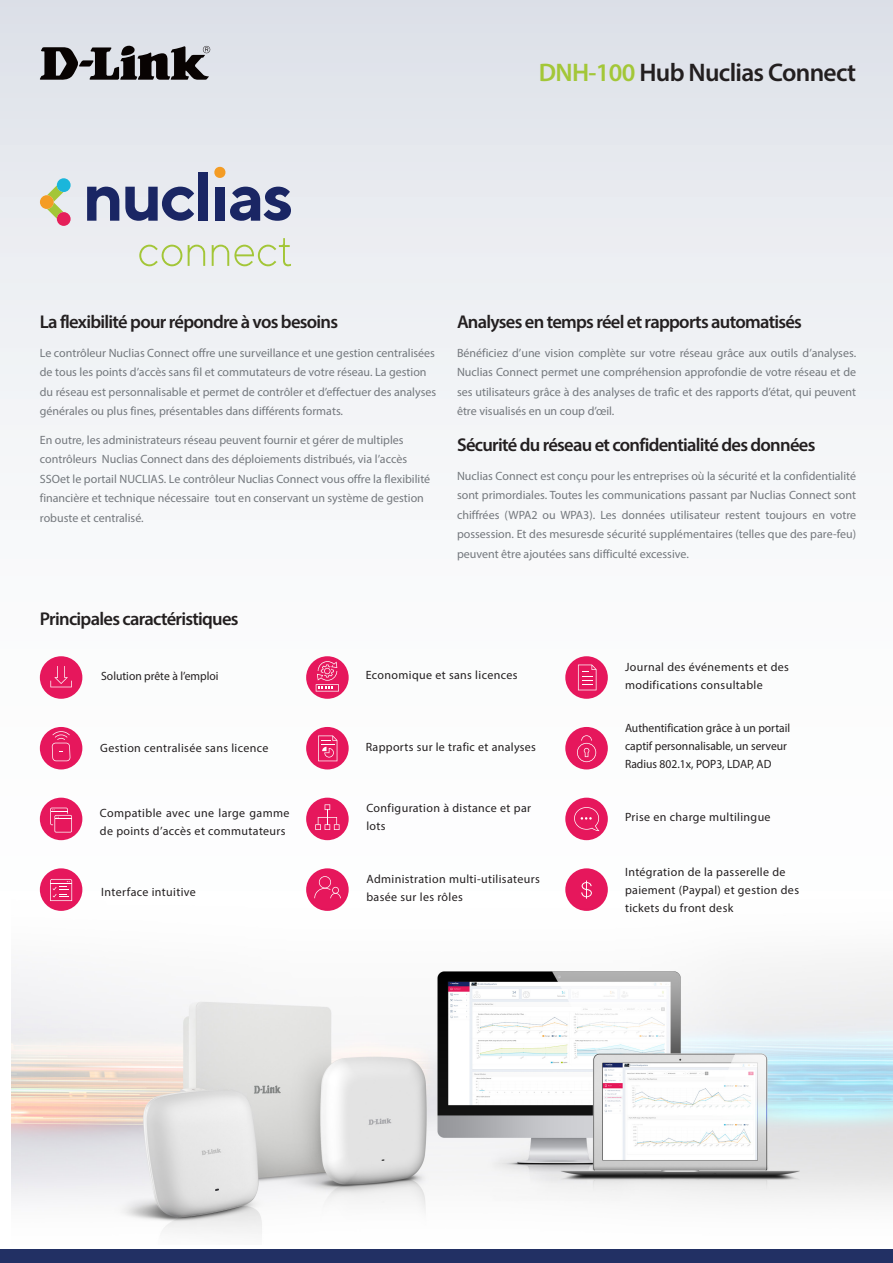
<style>
.page{position:relative;width:893px;height:1263px;background:#fff}
.page>*{position:absolute;margin:0;border:0;box-sizing:border-box;transform-origin:0 0}
.Product_Name__Conten{font:600 25.5px "Myriad Pro";letter-spacing:-.025em;color:#231f20}
.Description_Topic{font:600 18.6px "Myriad Pro";letter-spacing:-.04em;color:#231f20}
.Description_Text{font:12px/19.5px "Myriad Pro";color:#74787d}
.Paragraph_Style_1{font:12px/18px "Myriad Pro";letter-spacing:.03em;color:#231f20}
.Paragraph_Style_1-2{font:12px/18px "Myriad Pro";color:#231f20}
.s1{color:#a3c738}
</style>
<div class="page">
<div style="left:0;top:0;width:893px;height:1084px;background:linear-gradient(to bottom,#e3e6ec,#fff)"></div>
<div style="left:0;top:1249px;width:893px;height:14px;background:#223064"></div>
<svg style="left:40px;top:46px;width:170px;height:34px;background:#6a696c"></svg>
<div style="left:40px;top:656px;width:42px;height:43px;background:#e6175c;border-radius:50%"></div>
<svg style="left:50px;top:666px;width:22px;height:21px"></svg>
<div style="left:565px;top:656px;width:43px;height:43px;background:#e6175c;border-radius:50%"></div>
<svg style="left:578px;top:665px;width:18px;height:25px"></svg>
<div style="left:306px;top:656px;width:43px;height:43px;background:#e6175c;border-radius:50%"></div>
<svg style="left:316px;top:661px;width:23px;height:30px"></svg>
<div style="left:40px;top:727px;width:42px;height:42px;background:#e6175c;border-radius:50%"></div>
<svg style="left:52px;top:731px;width:18px;height:30px"></svg>
<div style="left:306px;top:727px;width:43px;height:42px;background:#e6175c;border-radius:50%"></div>
<svg style="left:318px;top:735px;width:19px;height:26px"></svg>
<div style="left:565px;top:727px;width:43px;height:42px;background:#e6175c;border-radius:50%"></div>
<svg style="left:577px;top:735px;width:19px;height:27px"></svg>
<div style="left:40px;top:798px;width:42px;height:42px;background:#e6175c;border-radius:50%"></div>
<svg style="left:50px;top:808px;width:22px;height:24px"></svg>
<div style="left:306px;top:798px;width:43px;height:42px;background:#e6175c;border-radius:50%"></div>
<svg style="left:315px;top:804px;width:24px;height:26px"></svg>
<div style="left:565px;top:798px;width:43px;height:42px;background:#e6175c;border-radius:50%"></div>
<svg style="left:574px;top:807px;width:25px;height:24px"></svg>
<img style="left:12px;top:850px;width:881px;height:384px">
<svg style="left:214px;top:166px;width:12px;height:13px"></svg>
<svg style="left:40px;top:178px;width:31px;height:48px"></svg>
<svg style="left:87px;top:187px;width:32px;height:34px"></svg>
<svg style="left:125px;top:187px;width:69px;height:34px;background:#767ea2"></svg>
<div style="left:198px;top:172px;width:9px;height:49px;background:#1a2664"></div>
<div style="left:215px;top:187px;width:10px;height:34px;background:#1a2664"></div>
<svg style="left:230px;top:187px;width:61px;height:34px;background:#687199"></svg>
<svg style="left:139px;top:245px;width:43px;height:21px"></svg>
<svg style="left:188px;top:245px;width:17px;height:21px"></svg>
<svg style="left:212px;top:238px;width:79px;height:28px;background:#dee6cf"></svg>
<p class="Product_Name__Conten" style="left:539px;top:56px;width:319px"><span class="s1">DNH-100</span> Hub Nuclias Connect</p>
<p class="Description_Topic" style="left:40px;top:310px;width:300px">La flexibilité pour répondre à vos besoins</p>
<p class="Description_Text" style="left:40px;top:343px;width:398px">Le contrôleur Nuclias Connect offre une surveillance et une gestion centralisées de tous les points d’accès sans fil et commutateurs de votre réseau. La gestion du réseau est personnalisable et permet de contrôler et d’effectuer des analyses générales ou plus fines, présentables dans différents formats.</p>
<p class="Description_Text" style="left:40px;top:430px;width:392px">En outre, les administrateurs réseau peuvent fournir et gérer de multiples contrôleurs Nuclias Connect dans des déploiements distribués, via l’accès SSOet le portail NUCLIAS. Le contrôleur Nuclias Connect vous offre la flexibilité financière et technique nécessaire tout en conservant un système de gestion robuste et centralisé.</p>
<p class="Description_Topic" style="left:40px;top:607px;width:200px">Principales caractéristiques</p>
<p class="Description_Topic" style="left:457px;top:310px;width:347px">Analyses en temps réel et rapports automatisés</p>
<p class="Description_Text" style="left:457px;top:343px;width:401px;text-align:justify">Bénéficiez d’une vision complète sur votre réseau grâce aux outils d’analyses.<br>Nuclias Connect permet une compréhension approfondie de votre réseau et de ses utilisateurs grâce à des analyses de trafic et des rapports d’état, qui peuvent être visualisés en un coup d’œil.</p>
<p class="Description_Topic" style="left:457px;top:433px;width:360px">Sécurité du réseau et confidentialité des données</p>
<p class="Description_Text" style="left:457px;top:466px;width:401px;text-align:justify">Nuclias Connect est conçu pour les entreprises où la sécurité et la confidentialité sont primordiales. Toutes les communications passant par Nuclias Connect sont chiffrées (WPA2 ou WPA3). Les données utilisateur restent toujours en votre possession. Et des mesuresde sécurité supplémentaires (telles que des pare-feu) peuvent être ajoutées sans difficulté excessive.</p>
<p class="Paragraph_Style_1-2" style="left:101px;top:667px;width:119px">Solution prête à l’emploi</p>
<p class="Paragraph_Style_1" style="left:366px;top:665px;width:153px">Economique et sans licences</p>
<p class="Paragraph_Style_1" style="left:625px;top:657px;width:165px">Journal des événements et des modifications consultable</p>
<p class="Paragraph_Style_1" style="left:100px;top:739px;width:170px">Gestion centralisée sans licence</p>
<p class="Paragraph_Style_1" style="left:366px;top:738px;width:172px">Rapports sur le trafic et analyses</p>
<p class="Paragraph_Style_1-2" style="left:625px;top:719px;width:167px">Authentification grâce à un portail captif personnalisable, un serveur<br>Radius 802.1x, POP3, LDAP, AD</p>
<p class="Paragraph_Style_1" style="left:366px;top:799px;width:166px">Configuration à distance et par lots</p>
<p class="Paragraph_Style_1" style="left:100px;top:804px;width:191px">Compatible avec une large gamme de points d’accès et commutateurs</p>
<p class="Paragraph_Style_1" style="left:625px;top:807px;width:147px">Prise en charge multilingue</p>
<p class="Paragraph_Style_1" style="left:101px;top:883px;width:96px">Interface intuitive</p>
<p class="Paragraph_Style_1" style="left:366px;top:870px;width:175px">Administration multi-utilisateurs basée sur les rôles</p>
<p class="Paragraph_Style_1" style="left:625px;top:862px;width:176px">Intégration de la passerelle de paiement (Paypal) et gestion des tickets du front desk</p>
</div>
